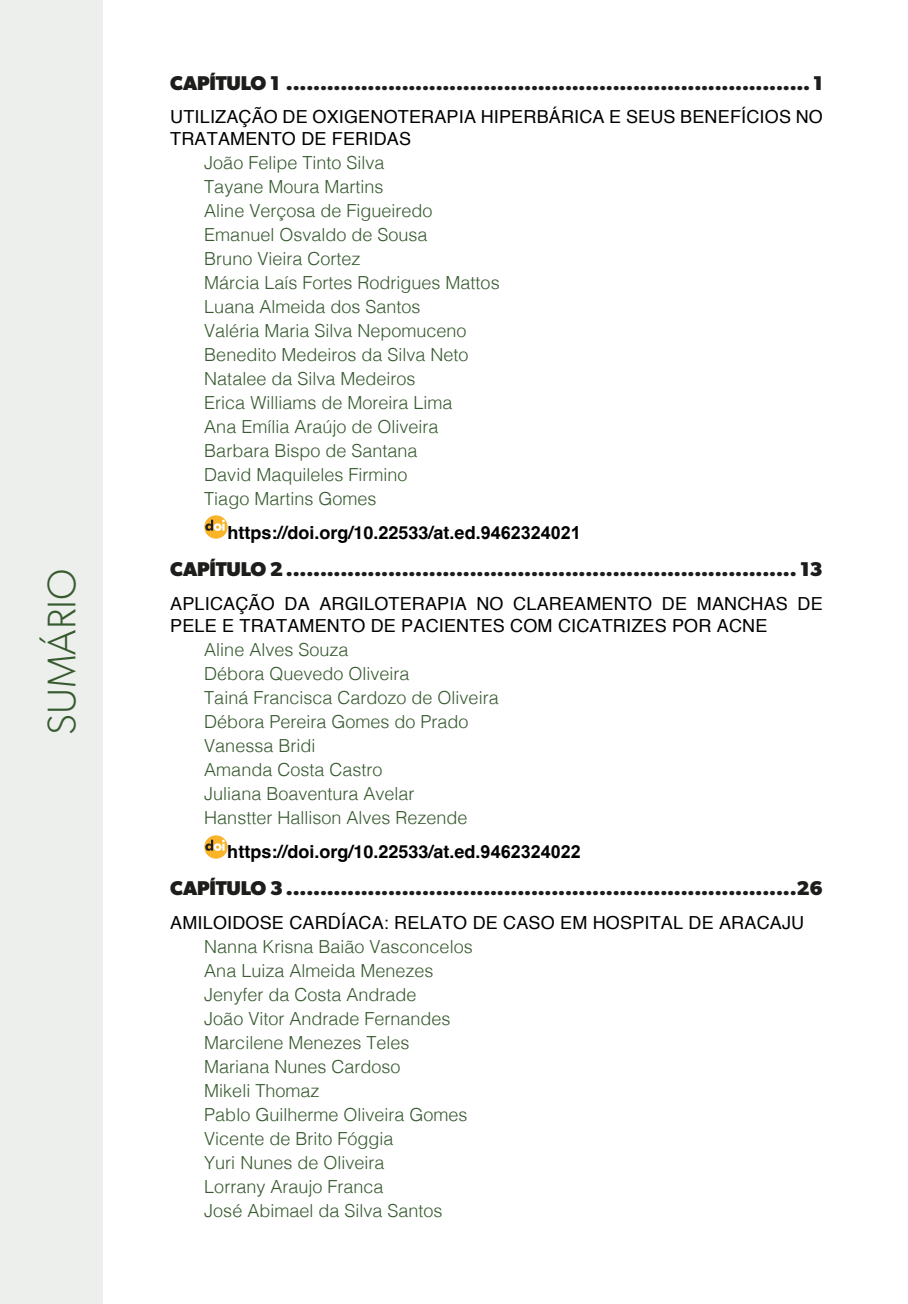
<style>
.page{position:relative;width:908px;height:1304px;background:#fff}
.page>*{position:absolute;margin:0;border:0;box-sizing:border-box;transform-origin:0 0}
.t1{font:300 40px "Gibson";color:#375a2f}
.t2{font:700 20px "Gibson";letter-spacing:-.01em;color:#1d1d1b}
.t3{font:300 18px/24px "Helvetica";color:#375a2f}
.t4{font:18px/22px "Helvetica";letter-spacing:.01em;color:#000}
.t5{font:700 18px "Helvetica";color:#000}
.s1{font-family:"Arial"}
</style>
<div class="page">
<div style="left:0;top:0;width:103px;height:1304px;background:#ecefec"></div>
<img style="left:204px;top:516px;width:23px;height:23px">
<img style="left:204px;top:835px;width:23px;height:23px">
<h1 class="t1" style="left:37px;top:735px;width:167px;rotate:-90deg">SUMÁRIO</h1>
<p class="t2" style="left:170px;top:71px;width:653px">CAPÍTULO 1 ............................................................................. 1</p>
<p class="t4" style="left:170px;top:106px;width:653px">UTILIZAÇÃO DE OXIGENOTERAPIA HIPERBÁRICA E SEUS BENEFÍCIOS NO<br>TRATAMENTO DE FERIDAS</p>
<p class="t3" style="left:204px;top:149px;width:297px">João Felipe Tinto Silva<br>Tayane Moura Martins<br>Aline Verçosa de Figueiredo<br>Emanuel Osvaldo de Sousa<br>Bruno Vieira Cortez<br>Márcia Laís Fortes Rodrigues Mattos<br>Luana Almeida dos Santos<br>Valéria Maria Silva Nepomuceno<br>Benedito Medeiros da Silva Neto<br>Natalee da Silva Medeiros<br>Erica Williams de Moreira Lima<br>Ana Emília Araújo de Oliveira<br>Barbara Bispo de Santana<br>David Maquileles Firmino<br>Tiago Martins Gomes</p>
<p class="t5" style="left:227px;top:522px;width:355px">https://doi.org/10.22533/at.ed.<span class="s1">9462324021</span></p>
<p class="t2" style="left:170px;top:558px;width:653px">CAPÍTULO 2 ........................................................................... 13</p>
<p class="t4" style="left:170px;top:593px;width:653px">APLICAÇÃO DA ARGILOTERAPIA NO CLAREAMENTO DE MANCHAS DE<br>PELE E TRATAMENTO DE PACIENTES COM CICATRIZES POR ACNE</p>
<p class="t3" style="left:204px;top:636px;width:296px">Aline Alves Souza<br>Débora Quevedo Oliveira<br>Tainá Francisca Cardozo de Oliveira<br>Débora Pereira Gomes do Prado<br>Vanessa Bridi<br>Amanda Costa Castro<br>Juliana Boaventura Avelar<br>Hanstter Hallison Alves Rezende</p>
<p class="t5" style="left:227px;top:841px;width:355px">https://doi.org/10.22533/at.ed.<span class="s1">9462324022</span></p>
<p class="t2" style="left:170px;top:876px;width:653px">CAPÍTULO 3 ...........................................................................26</p>
<p class="t4" style="left:170px;top:912px;width:635px">AMILOIDOSE CARDÍACA: RELATO DE CASO EM HOSPITAL DE ARACAJU</p>
<p class="t3" style="left:204px;top:933px;width:270px">Nanna Krisna Baião Vasconcelos<br>Ana Luiza Almeida Menezes<br>Jenyfer da Costa Andrade<br>João Vitor Andrade Fernandes<br>Marcilene Menezes Teles<br>Mariana Nunes Cardoso<br>Mikeli Thomaz<br>Pablo Guilherme Oliveira Gomes<br>Vicente de Brito Fóggia<br>Yuri Nunes de Oliveira<br>Lorrany Araujo Franca<br>José Abimael da Silva Santos</p>
</div>
